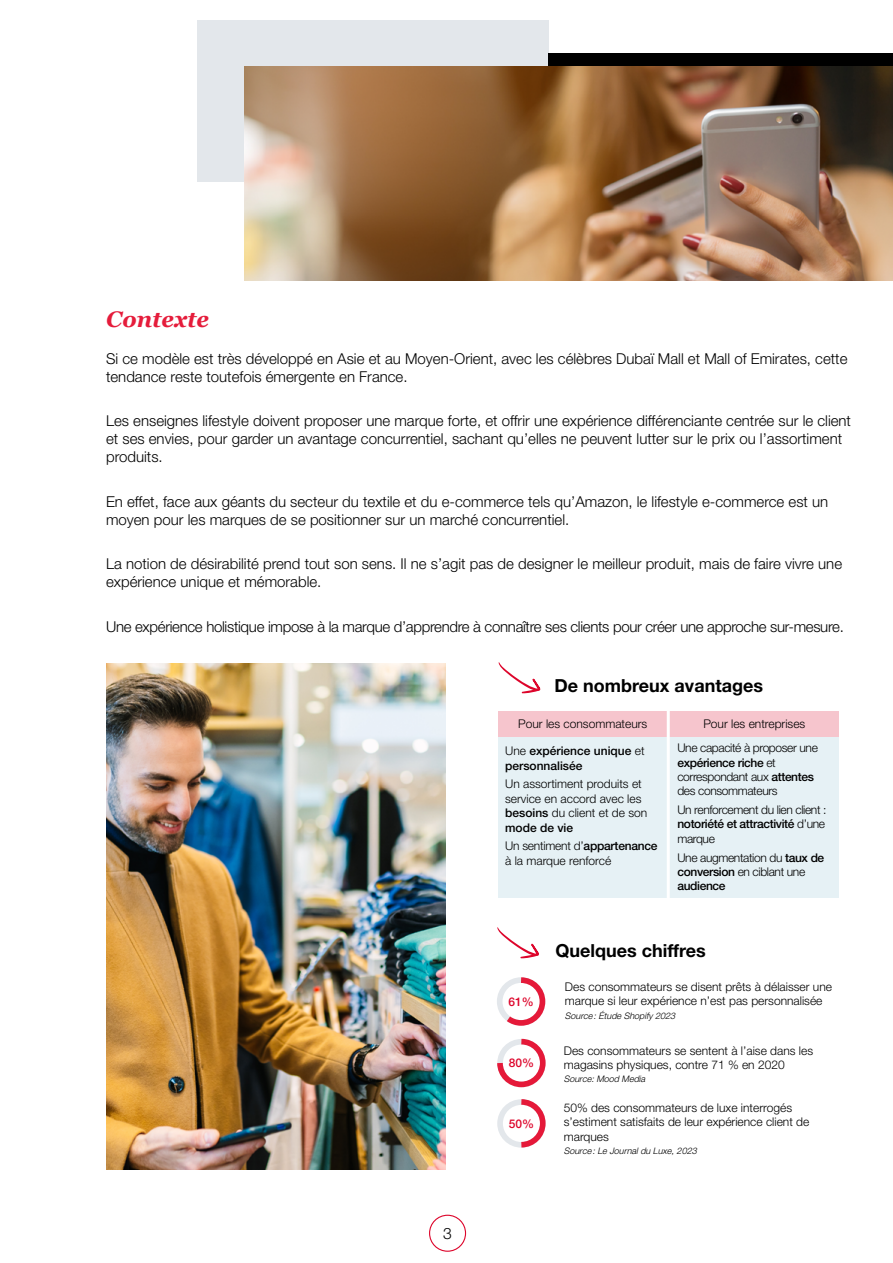
<style>
.page{position:relative;width:893px;height:1263px;background:#fff}
.page>*{position:absolute;margin:0;border:0;box-sizing:border-box;transform-origin:0 0}
.t1{font:italic 700 22.5px "Georgia";color:#e51c3b}
.t2{font:700 18px "Helvetica Neue LT Pro";color:#000}
.t3{font:300 15.75px "Helvetica Neue LT Std";color:#000}
.t4{font:300 15px/18px "Helvetica Neue LT Std";color:#000}
.t5{font:300 15px "Helvetica Neue LT Std";letter-spacing:-.02em;color:#000}
.t6{font:300 12px/14.4px "Helvetica Neue LT Std";color:#000}
.t7{font:300 12px/14.4px "Helvetica Neue LT Std";letter-spacing:-.03em;color:#000}
.t8{font:300 12px/14.4px "Helvetica Neue LT Std";letter-spacing:-.02em;color:#000}
.t9{font:500 12px/14.4px "Helvetica Neue LT Std";color:#000}
.t10{font:500 12px "Helvetica Neue LT Pro";color:#dd052b}
.t11{font:italic 300 9px "Helvetica Neue LT Std";color:#000}
.s1{font-weight:300}
.s2{font-weight:500}
</style>
<div class="page">
<div style="left:429px;top:1215px;width:37px;height:37px;border:1px solid #dd052b;border-radius:50%"></div>
<div style="left:499px;top:711px;width:340px;height:187px;background:#e6f1f5"></div>
<div style="left:499px;top:711px;width:340px;height:25px;background:#f6c5cd"></div>
<div style="left:197px;top:20px;width:352px;height:151px;background:#e3e7eb"></div>
<div style="left:549px;top:53px;width:344px;height:26px;background:#000"></div>
<img style="left:244px;top:66px;width:649px;height:215px">
<svg style="left:498px;top:662px;width:42px;height:31px"></svg>
<hr style="left:667px;top:710px;width:3px;height:208px;background:#fff">
<svg style="left:497px;top:927px;width:42px;height:31px"></svg>
<div style="left:497px;top:977px;width:48px;height:49px;border:6px solid #e3e7eb;border-radius:50%"></div>
<div style="left:497px;top:1099px;width:49px;height:49px;border:6px solid #e3e7eb;border-radius:50%"></div>
<svg style="left:501px;top:977px;width:45px;height:49px"></svg>
<svg style="left:497px;top:1038px;width:49px;height:50px"></svg>
<svg style="left:516px;top:1099px;width:30px;height:49px"></svg>
<img style="left:107px;top:663px;width:339px;height:506px">
<h1 class="t1" style="left:106px;top:304px;width:104px">Contexte</h1>
<p class="t4" style="left:106px;top:349px;width:743px">Si ce modèle est très développé en Asie et au Moyen-Orient, avec les célèbres Dubaï Mall et Mall of Emirates, cette tendance reste toutefois émergente en France.</p>
<p class="t4" style="left:106px;top:411px;width:746px">Les enseignes lifestyle doivent proposer une marque forte, et offrir une expérience différenciante centrée sur le client et ses envies, pour garder un avantage concurrentiel, sachant qu’elles ne peuvent lutter sur le prix ou l’assortiment produits.</p>
<p class="t4" style="left:106px;top:492px;width:724px">En effet, face aux géants du secteur du textile et du e-commerce tels qu’Amazon, le lifestyle e-commerce est un moyen pour les marques de se positionner sur un marché concurrentiel.</p>
<p class="t4" style="left:106px;top:554px;width:737px">La notion de désirabilité prend tout son sens. Il ne s’agit pas de designer le meilleur produit, mais de faire vivre une expérience unique et mémorable.</p>
<p class="t5" style="left:106px;top:617px;width:739px">Une expérience holistique impose à la marque d’apprendre à connaître ses clients pour créer une approche sur-mesure.</p>
<p class="t2" style="left:555px;top:674px;width:210px">De nombreux avantages</p>
<p class="t6" style="left:518px;top:716px;width:131px">Pour les consommateurs</p>
<p class="t6" style="left:703px;top:716px;width:104px">Pour les entreprises</p>
<p class="t9" style="left:505px;top:744px;width:141px"><span class="s1">Une</span> expérience unique <span class="s1">et </span>personnalisée</p>
<p class="t6" style="left:505px;top:777px;width:144px">Un assortiment produits et service en accord avec les <span class="s2">besoins</span> du client et de son <span class="s2">mode de vie</span></p>
<p class="t8" style="left:505px;top:839px;width:154px">Un sentiment d’<span class="s2">appartenance </span>à la marque renforcé</p>
<p class="t7" style="left:677px;top:740px;width:142px">Une capacité à proposer une <span class="s2">expérience riche</span> et correspondant aux <span class="s2">attentes </span>des consommateurs</p>
<p class="t6" style="left:677px;top:802px;width:151px;text-align:justify">Un renforcement du lien client : <span class="s2">notoriété et attractivité</span> d’une marque</p>
<p class="t7" style="left:677px;top:850px;width:148px">Une augmentation du <span class="s2">taux de conversion</span> en ciblant une <span class="s2">audience</span></p>
<p class="t3" style="left:443px;top:1223px;width:10px">3</p>
<p class="t10" style="left:508px;top:994px;width:27px">61%</p>
<p class="t10" style="left:509px;top:1056px;width:27px">80%</p>
<p class="t10" style="left:509px;top:1116px;width:27px">50%</p>
<p class="t2" style="left:555px;top:939px;width:152px">Quelques chiffres</p>
<p class="t6" style="left:565px;top:979px;width:269px">Des consommateurs se disent prêts à délaisser une marque si leur expérience n’est pas personnalisée</p>
<p class="t11" style="left:565px;top:1010px;width:114px">Source:Étude Shopify 2023</p>
<p class="t6" style="left:564px;top:1043px;width:251px">Des consommateurs se sentent à l’aise dans les magasins physiques, contre 71 % en 2020</p>
<p class="t11" style="left:564px;top:1073px;width:85px">Source:Mood Media</p>
<p class="t6" style="left:564px;top:1100px;width:247px">50% des consommateurs de luxe interrogés s’estiment satisfaits de leur expérience client de marques</p>
<p class="t11" style="left:564px;top:1145px;width:137px">Source:Le Journaldu Luxe,2023</p>
</div>
